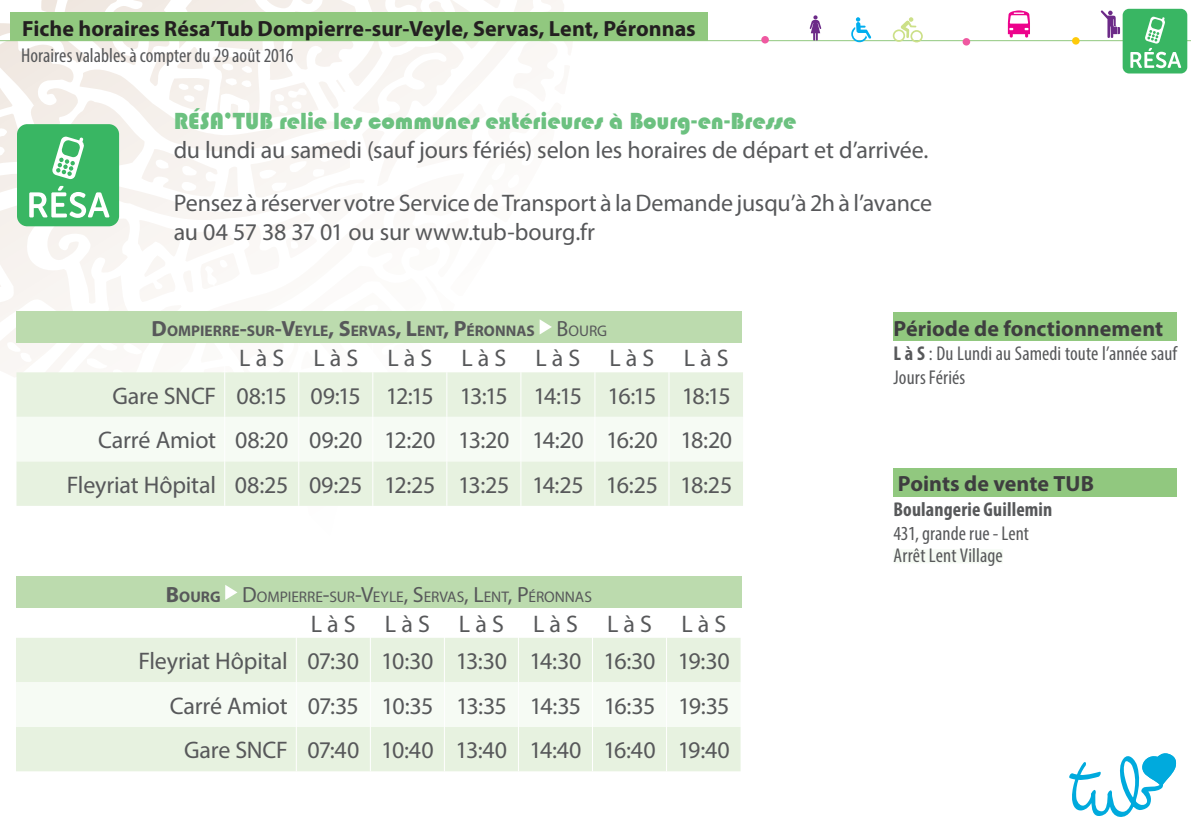
<style>
.page{position:relative;width:1191px;height:840px;background:#fff}
.page>*{position:absolute;margin:0;border:0;box-sizing:border-box;transform-origin:0 0}
.t1{font:24px/37.2px "Myriad Pro";letter-spacing:-.01em;color:#57585a;text-align:right}
.t2{font:24px "Bauhaus 93";color:#6cc180}
.t3{font:700 22px "Myriad Pro";color:#231f20}
.t4{font:700 22px "Myriad Pro";color:#3e3e3f}
.t5{font:condensed 20px/24px "Myriad Pro";letter-spacing:.005em;color:#57585a}
.t6{font:700 condensed 20px "Myriad Pro";letter-spacing:.01em;color:#57585a}
.t7{font:700 15.4px "Myriad Pro";letter-spacing:.005em;color:#57585a}
.t8{font:15.4px "Myriad Pro";letter-spacing:-.005em;color:#57585a}
.s1{font-size:22px}
.s2{font-weight:400;font-size:22px}
.s3{font-weight:400}
.s4{font-weight:700;font-size:22px}
.s5{font-weight:700}
</style>
<div class="page">
<svg style="left:0;top:0;width:573px;height:506px"></svg>
<hr style="left:0;top:40px;width:1191px;height:1px;background:#91c87f">
<svg style="left:851px;top:17px;width:20px;height:25px"></svg>
<svg style="left:809px;top:15px;width:12px;height:26px"></svg>
<svg style="left:1100px;top:10px;width:20px;height:28px"></svg>
<svg style="left:892px;top:17px;width:31px;height:26px"></svg>
<svg style="left:1008px;top:10px;width:22px;height:28px"></svg>
<div style="left:962px;top:38px;width:8px;height:8px;background:#ef59a1;border-radius:50%"></div>
<div style="left:1072px;top:37px;width:7px;height:8px;background:#feca0a;border-radius:50%"></div>
<div style="left:761px;top:36px;width:8px;height:7px;background:#ef59a1;border-radius:50%"></div>
<div style="left:10px;top:12px;width:698px;height:29px;background:#91c87f"></div>
<div style="left:893px;top:467px;width:284px;height:29px;background:#91c87f"></div>
<div style="left:893px;top:312px;width:284px;height:28px;background:#91c87f"></div>
<div style="left:893px;top:549px;width:110px;height:14px;background:#f6fbf4"></div>
<svg style="left:1069px;top:753px;width:108px;height:64px"></svg>
<div style="left:16px;top:372px;width:727px;height:133px;background:#e7f2e0"></div>
<div style="left:16px;top:416px;width:727px;height:45px;background:#f6fbf4"></div>
<hr style="left:224px;top:372px;width:1px;height:44px;background:#fff">
<hr style="left:298px;top:372px;width:1px;height:44px;background:#fff">
<hr style="left:372px;top:372px;width:1px;height:44px;background:#fff">
<hr style="left:446px;top:372px;width:1px;height:44px;background:#fff">
<hr style="left:520px;top:372px;width:1px;height:44px;background:#fff">
<hr style="left:594px;top:372px;width:1px;height:44px;background:#fff">
<hr style="left:668px;top:372px;width:1px;height:44px;background:#fff">
<hr style="left:224px;top:416px;width:1px;height:45px;background:#fff">
<hr style="left:298px;top:416px;width:1px;height:45px;background:#fff">
<hr style="left:372px;top:416px;width:1px;height:45px;background:#fff">
<hr style="left:446px;top:416px;width:1px;height:45px;background:#fff">
<hr style="left:520px;top:416px;width:1px;height:45px;background:#fff">
<hr style="left:594px;top:416px;width:1px;height:45px;background:#fff">
<hr style="left:668px;top:416px;width:1px;height:45px;background:#fff">
<hr style="left:224px;top:461px;width:1px;height:44px;background:#fff">
<hr style="left:298px;top:461px;width:1px;height:44px;background:#fff">
<hr style="left:372px;top:461px;width:1px;height:44px;background:#fff">
<hr style="left:446px;top:461px;width:1px;height:44px;background:#fff">
<hr style="left:520px;top:461px;width:1px;height:44px;background:#fff">
<hr style="left:594px;top:461px;width:1px;height:44px;background:#fff">
<hr style="left:668px;top:461px;width:1px;height:44px;background:#fff">
<hr style="left:224px;top:342px;width:1px;height:30px;background:#fff">
<hr style="left:298px;top:342px;width:1px;height:30px;background:#fff">
<hr style="left:372px;top:342px;width:1px;height:30px;background:#fff">
<hr style="left:446px;top:342px;width:1px;height:30px;background:#fff">
<hr style="left:520px;top:342px;width:1px;height:30px;background:#fff">
<div style="left:16px;top:311px;width:726px;height:31px;background:#bcdbae"></div>
<svg style="left:539px;top:319px;width:13px;height:15px"></svg>
<div style="left:1122px;top:9px;width:65px;height:64px;background:#39b663;border-radius:6px"></div>
<svg style="left:1130px;top:17px;width:51px;height:51px"></svg>
<div style="left:16px;top:638px;width:724px;height:132px;background:#e7f2e0"></div>
<div style="left:16px;top:682px;width:724px;height:44px;background:#f6fbf4"></div>
<hr style="left:296px;top:637px;width:1px;height:45px;background:#fff">
<hr style="left:370px;top:637px;width:1px;height:45px;background:#fff">
<hr style="left:444px;top:637px;width:1px;height:45px;background:#fff">
<hr style="left:518px;top:637px;width:1px;height:45px;background:#fff">
<hr style="left:592px;top:637px;width:1px;height:45px;background:#fff">
<hr style="left:666px;top:637px;width:1px;height:45px;background:#fff">
<hr style="left:296px;top:682px;width:1px;height:44px;background:#fff">
<hr style="left:370px;top:682px;width:1px;height:44px;background:#fff">
<hr style="left:444px;top:682px;width:1px;height:44px;background:#fff">
<hr style="left:518px;top:682px;width:1px;height:44px;background:#fff">
<hr style="left:592px;top:682px;width:1px;height:44px;background:#fff">
<hr style="left:666px;top:682px;width:1px;height:44px;background:#fff">
<hr style="left:296px;top:726px;width:1px;height:44px;background:#fff">
<hr style="left:370px;top:726px;width:1px;height:44px;background:#fff">
<hr style="left:444px;top:726px;width:1px;height:44px;background:#fff">
<hr style="left:518px;top:726px;width:1px;height:44px;background:#fff">
<hr style="left:592px;top:726px;width:1px;height:44px;background:#fff">
<hr style="left:666px;top:726px;width:1px;height:44px;background:#fff">
<div style="left:16px;top:576px;width:726px;height:31px;background:#bcdbae"></div>
<svg style="left:225px;top:585px;width:12px;height:14px"></svg>
<div style="left:17px;top:124px;width:102px;height:102px;background:#39b663;border-radius:10px"></div>
<svg style="left:52px;top:136px;width:32px;height:43px"></svg>
<svg style="left:29px;top:186px;width:81px;height:32px"></svg>
<p class="t3" style="left:22px;top:14px;width:675px">Fiche horaires Résa’Tub Dompierre-sur-Veyle, Servas, Lent, Péronnas</p>
<p class="t5" style="left:21px;top:43px;width:274px">Horaires valables à compter du 29 août 2016</p>
<p class="t2" style="left:174px;top:108px;width:624px">RÉSA’TUB relie les communes extérieures à Bourg-en-Bresse</p>
<p class="t1" style="left:174px;top:123px;width:760px;line-height:52.8px;text-align:left">du lundi au samedi (sauf jours fériés) selon les horaires de départ et d’arrivée.<br>Pensez à réserver votre Service de Transport à la Demande jusqu’à 2h à l’avance</p>
<p class="t1" style="left:174px;top:213px;width:423px">au 04 57 38 37 01 ou sur www.tub-bourg.fr</p>
<p class="t7" style="left:152px;top:320px;width:457px"><span class="s1">D</span>OMPIERRE<span class="s1">-</span>SUR<span class="s1">-V</span>EYLE<span class="s1">, S</span>ERVAS<span class="s1">, L</span>ENT<span class="s1">, P</span>ÉRONNAS <span class="s2">B</span><span class="s3">OURG</span></p>
<p class="t1" style="left:112px;top:339px;width:620px">L à SL à SL à SL à SL à SL à SL à S<br>Gare SNCF 08:15 09:15 12:15 13:15 14:15 16:15 18:15</p>
<p class="t1" style="left:67px;top:417px;width:667px;line-height:44.4px">Carré Amiot 08:20 09:20 12:20 13:20 14:20 16:20 18:20<br>Fleyriat Hôpital 08:25 09:25 12:25 13:25 14:25 16:25 18:25</p>
<p class="t8" style="left:166px;top:586px;width:428px"><span class="s4">B</span><span class="s5">OURG</span> <span class="s1">D</span>OMPIERRE<span class="s1">-</span>SUR<span class="s1">-V</span>EYLE<span class="s1">, S</span>ERVAS<span class="s1">, L</span>ENT<span class="s1">, P</span>ÉRONNAS</p>
<p class="t1" style="left:138px;top:604px;width:593px">L à SL à SL à SL à SL à SL à S<br>Fleyriat Hôpital 07:30 10:30 13:30 14:30 16:30 19:30</p>
<p class="t1" style="left:170px;top:682px;width:561px;line-height:44.4px;text-align:center">Carré Amiot 07:35 10:35 13:35 14:35 16:35 19:35<br>Gare SNCF 07:40 10:40 13:40 14:40 16:40 19:40</p>
<p class="t4" style="left:893px;top:314px;width:271px">Période de fonctionnement</p>
<p class="t5" style="left:893px;top:341px;width:285px"><span class="s5">L à S</span> : Du Lundi au Samedi toute l’année sauf<br>Jours Fériés</p>
<p class="t4" style="left:898px;top:469px;width:197px">Points de vente TUB</p>
<p class="t6" style="left:893px;top:496px;width:160px">Boulangerie Guillemin</p>
<p class="t5" style="left:893px;top:521px;width:137px;line-height:22px">431, grande rue - Lent<br>Arrêt Lent Village</p>
</div>
